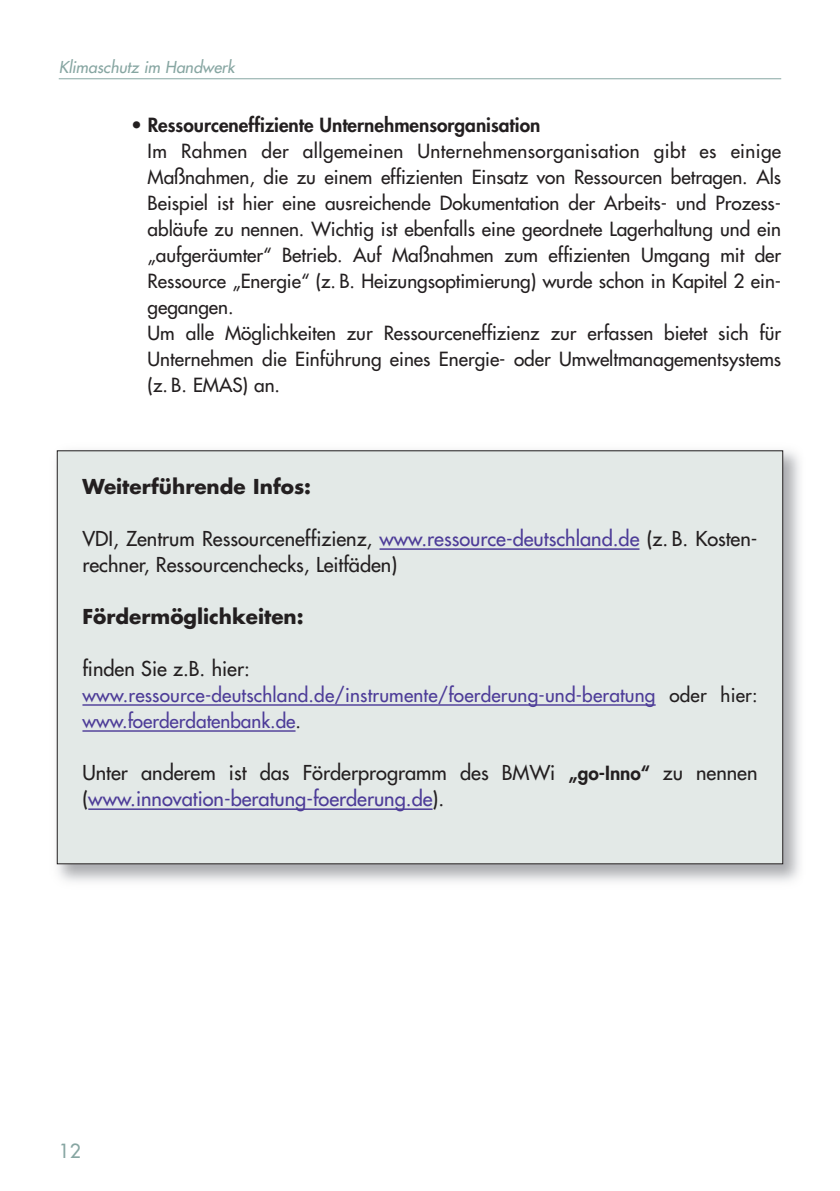
<style>
.page{position:relative;width:840px;height:1191px;background:#fff}
.page>*{position:absolute;margin:0;border:0;box-sizing:border-box;transform-origin:0 0}
.t1{font:20px/26px "Futura";color:#231f20}
.t2{font:700 20px "Futura";color:#231f20}
.t3{font:19px/26px "Futura";color:#231f20}
.t4{font:19px/26px "Futura";letter-spacing:.01em;color:#4d3c98}
.t5{font:800 19px "Futura";color:#231f20}
.t6{font:19px "Futura";color:#87a6a2}
.t7{font:italic 16px "Futura";color:#87a6a2}
.s1{color:#4d3c98}
.s2{color:#231f20}
.s3{font-weight:800;font-size:19px}
</style>
<div class="page">
<hr style="left:59px;top:78px;width:721px;height:1px;background:#87a6a2">
<img style="left:56px;top:450px;width:744px;height:432px">
<div style="left:57px;top:451px;width:725px;height:412px;background:#e3e9e7"></div>
<hr style="left:379px;top:548px;width:260px;height:2px;background:#4d3c98">
<hr style="left:82px;top:704px;width:573px;height:1px;background:#4d3c98">
<hr style="left:82px;top:730px;width:213px;height:1px;background:#4d3c98">
<hr style="left:88px;top:808px;width:344px;height:2px;background:#4d3c98">
<p class="t7" style="left:59px;top:59px;width:177px">Klimaschutz im Handwerk</p>
<p class="t5" style="left:131px;top:115px;width:410px">• Ressourceneffiziente Unternehmensorganisation</p>
<p class="t3" style="left:147px;top:139px;width:634px">Im Rahmen der allgemeinen Unternehmensorganisation gibt es einige Maßnahmen, die zu einem effizienten Einsatz von Ressourcen betragen. Als Beispiel ist hier eine ausreichende Dokumentation der Arbeits- und Prozess&shy;abläufe zu nennen. Wichtig ist ebenfalls eine geordnete Lagerhaltung und ein „aufgeräumter“ Betrieb. Auf Maßnahmen zum effizienten Umgang mit der Ressource „Energie“ (z. B. Heizungsoptimierung) wurde schon in Kapitel 2 ein&shy;gegangen.<br>Um alle Möglichkeiten zur Ressourceneffizienz zur erfassen bietet sich für Unternehmen die Einführung eines Energie- oder Umweltmanagementsystems (z. B. EMAS) an.</p>
<p class="t2" style="left:82px;top:477px;width:230px">Weiterführende Infos:</p>
<p class="t1" style="left:82px;top:527px;width:676px">VDI, Zentrum Ressourceneffizienz, <span class="s1">www.ressource-deutschland.de</span> (z. B. Kosten&shy;rechner, Ressourcenchecks, Leitfäden)</p>
<p class="t2" style="left:82px;top:607px;width:222px">Fördermöglichkeiten:</p>
<p class="t1" style="left:82px;top:657px;width:169px">finden Sie z.B. hier:</p>
<p class="t4" style="left:82px;top:683px;width:676px">www.ressource-deutschland.de/instrumente/foerderung-und-beratung <span class="s2">oder hier: </span>www.foerderdatenbank.de<span class="s2">.</span></p>
<p class="t1" style="left:82px;top:761px;width:676px">Unter anderem ist das Förderprogramm des BMWi <span class="s3">„go-Inno“</span> zu nennen (<span class="s1">www.innovation-beratung-foerderung.de</span>).</p>
<p class="t6" style="left:59px;top:1142px;width:23px">12</p>
</div>
